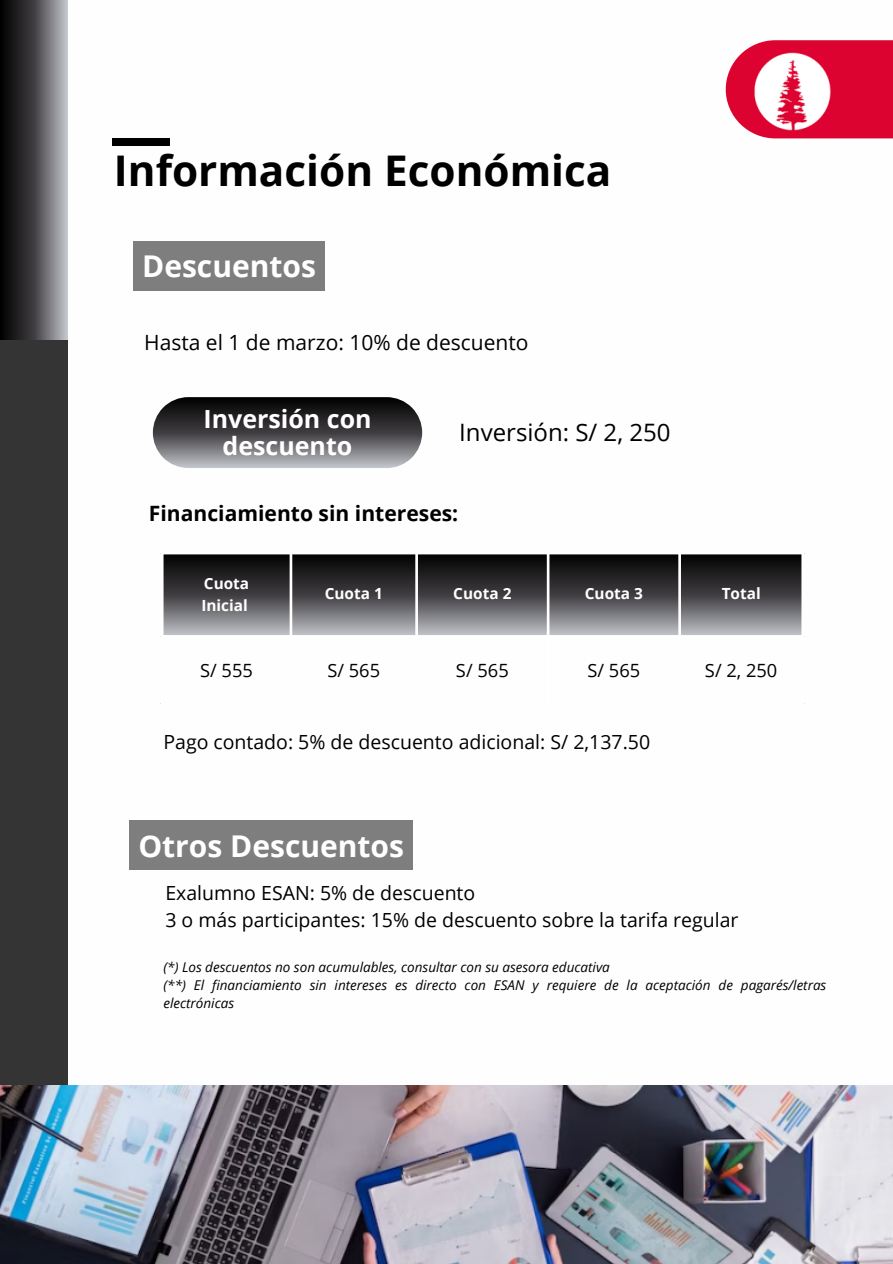
<style>
.page{position:relative;width:893px;height:1264px;background:#fff}
.page>*{position:absolute;margin:0;border:0;box-sizing:border-box;transform-origin:0 0}
.t1{font:700 42.3px "Open Sans";color:#000}
.t2{font:700 30px "Open Sans";color:#fff}
.t3{font:700 25.05px/26.7px "Open Sans";color:#fff;text-align:center}
.t4{font:24px "Open Sans";color:#000}
.t5{font:700 21.15px "Open Sans";color:#000}
.t6{font:21px "Open Sans";color:#000}
.t7{font:19.5px/27px "Open Sans";color:#000}
.t8{font:18.3px "Open Sans";color:#000}
.t9{font:700 15.3px/21.3px "Open Sans";color:#fff}
.t10{font:italic 13.5px/18px "Open Sans";color:#000}
</style>
<div class="page">
<svg style="left:153px;top:397px;width:269px;height:71px;background:#59595c"></svg>
<div style="left:112px;top:138px;width:57px;height:8px;background:#000"></div>
<div style="left:725px;top:40px;width:167px;height:98px;background:#dc0330"></div>
<img style="left:754px;top:52px;width:77px;height:79px">
<div style="left:0;top:0;width:67px;height:1085px;background:#343434"></div>
<svg style="left:0;top:0;width:67px;height:339px"></svg>
<img style="left:0;top:1085px;width:892px;height:178px">
<div style="left:133px;top:241px;width:192px;height:49px;background:#7e7e7e"></div>
<svg style="left:163px;top:554px;width:126px;height:81px;background:#525154"></svg>
<svg style="left:292px;top:554px;width:123px;height:81px;background:#515053"></svg>
<svg style="left:418px;top:554px;width:128px;height:81px;background:#504f53"></svg>
<svg style="left:549px;top:554px;width:129px;height:81px;background:#515053"></svg>
<svg style="left:681px;top:554px;width:120px;height:81px;background:#504f53"></svg>
<div style="left:130px;top:820px;width:283px;height:50px;background:#7e7e7e"></div>
<h1 class="t1" style="left:114px;top:140px;width:499px">Información Económica</h1>
<h5 class="t2" style="left:142px;top:245px;width:175px">Descuentos</h5>
<p class="t6" style="left:144px;top:327px;width:386px">Hasta el 1 de marzo: 10% de descuento</p>
<h6 class="t3" style="left:203px;top:405px;width:170px">Inversión con descuento</h6>
<h3 class="t4" style="left:459px;top:415px;width:213px">Inversión: S/ 2, 250</h3>
<h2 class="t5" style="left:149px;top:498px;width:311px">Financiamiento sin intereses:</h2>
<p class="t9" style="left:201px;top:572px;width:49px">Cuota<br>Inicial</p>
<p class="t9" style="left:325px;top:583px;width:60px">Cuota 1</p>
<p class="t9" style="left:453px;top:583px;width:60px">Cuota 2</p>
<p class="t9" style="left:584px;top:583px;width:60px">Cuota 3</p>
<p class="t9" style="left:721px;top:583px;width:41px">Total</p>
<p class="t8" style="left:200px;top:657px;width:54px">S/ 555</p>
<p class="t8" style="left:327px;top:657px;width:54px">S/ 565</p>
<p class="t8" style="left:456px;top:657px;width:54px">S/ 565</p>
<h6 class="t8" style="left:587px;top:657px;width:54px">S/ 565</h6>
<h2 class="t8" style="left:705px;top:657px;width:74px">S/ 2, 250</h2>
<p class="t7" style="left:163px;top:728px;width:488px">Pago contado: 5% de descuento adicional: S/ 2,137.50</p>
<h6 class="t2" style="left:138px;top:824px;width:267px">Otros Descuentos</h6>
<p class="t7" style="left:165px;top:879px;width:574px">Exalumno ESAN: 5% de descuento<br>3 o más participantes: 15% de descuento sobre la tarifa regular</p>
<p class="t10" style="left:163px;top:958px;width:448px">(*) Los descuentos no son acumulables, consultar con su asesora educativa</p>
<p class="t10" style="left:163px;top:976px;width:664px">(**) El financiamiento sin intereses es directo con ESAN y requiere de la aceptación de pagarés/letras electrónicas</p>
</div>
